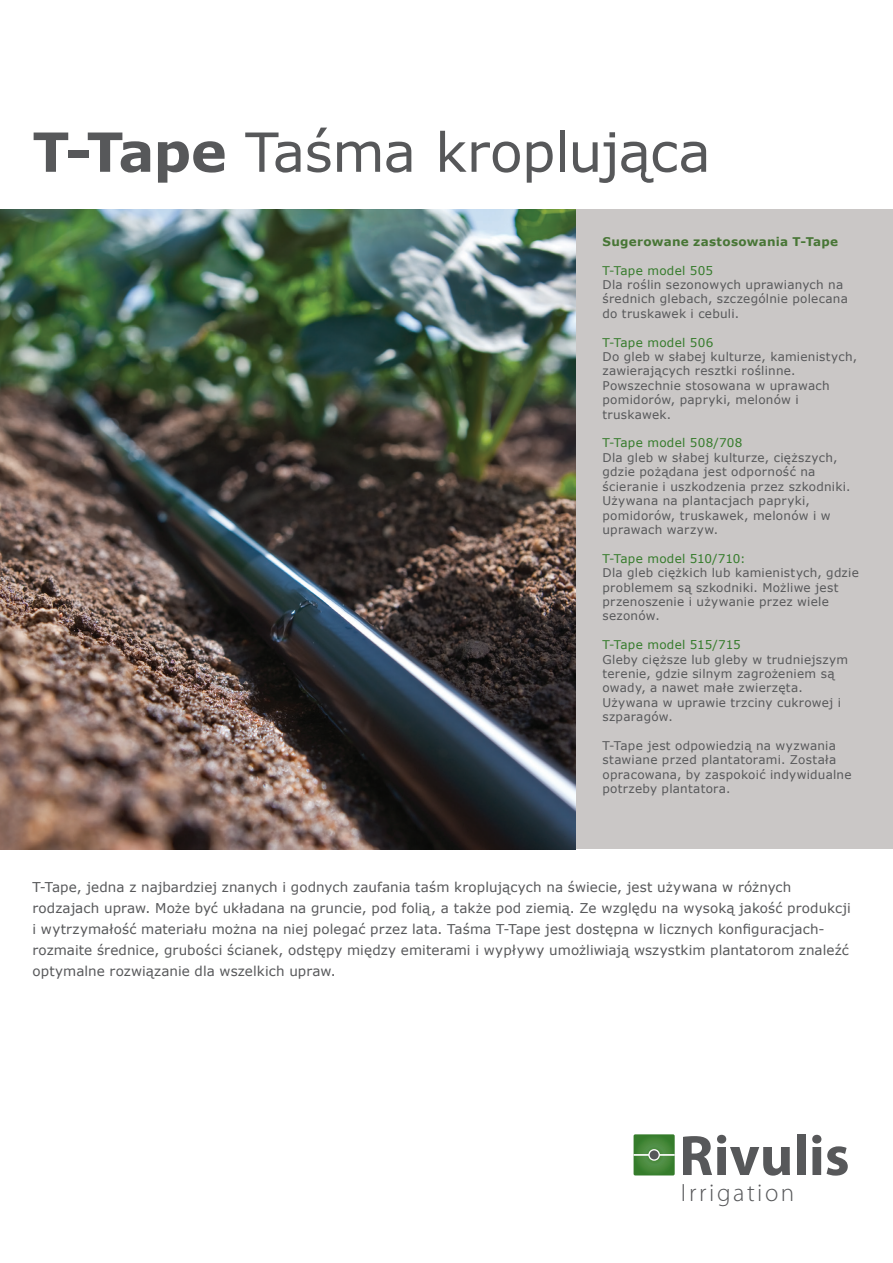
<style>
.page{position:relative;width:893px;height:1263px;background:#fff}
.page>*{position:absolute;margin:0;border:0;box-sizing:border-box;transform-origin:0 0}
.t1{font:700 57.3px "Myriad Pro";color:#57585a}
.t2{font:54px "Verdana";letter-spacing:-.015em;color:#57585a}
.t3{font:300 25.05px "Myriad Pro";letter-spacing:.1em;color:#57585a}
.t4{font:13.5px/21px "Verdana";letter-spacing:.005em;color:#57585a}
.t5{font:12px/14.4px "Verdana";letter-spacing:.02em;color:#57585a}
.t6{font:12px "Verdana";letter-spacing:.02em;color:#357b2b}
.t7{font:700 12px "Verdana";letter-spacing:.025em;color:#487636}
.s1{font-weight:700}
</style>
<div class="page">
<svg style="left:634px;top:1134px;width:41px;height:41px;background:#45873a"></svg>
<hr style="left:634px;top:1154px;width:41px;height:2px;background:#fff">
<svg style="left:649px;top:1150px;width:10px;height:10px"></svg>
<div style="left:648px;top:1149px;width:12px;height:12px;border:1px solid #fff;border-radius:50%"></div>
<div style="left:575px;top:210px;width:318px;height:639px;background:#cac7c6"></div>
<img style="left:0;top:210px;width:575px;height:639px">
<h2 class="t2" style="left:33px;top:115px;width:680px"><span class="s1">T-Tape</span> Taśma kroplująca</h2>
<p class="t7" style="left:602px;top:233px;width:237px">Sugerowane zastosowania T-Tape</p>
<p class="t6" style="left:602px;top:262px;width:112px">T-Tape model 505</p>
<p class="t5" style="left:602px;top:277px;width:247px">Dla roślin sezonowych uprawianych na średnich glebach, szczególnie polecana do truskawek i cebuli.</p>
<p class="t6" style="left:602px;top:334px;width:112px">T-Tape model 506</p>
<p class="t5" style="left:602px;top:349px;width:256px">Do gleb w słabej kulturze, kamienistych, zawierających resztki roślinne.<br>Powszechnie stosowana w uprawach pomidorów, papryki, melonów i truskawek.</p>
<p class="t6" style="left:602px;top:435px;width:141px">T-Tape model 508/708</p>
<p class="t5" style="left:602px;top:450px;width:250px">Dla gleb w słabej kulturze, cięższych, gdzie pożądana jest odporność na ścieranie i uszkodzenia przez szkodniki.<br>Używana na plantacjach papryki, pomidorów, truskawek, melonów i w uprawach warzyw.</p>
<p class="t6" style="left:602px;top:550px;width:145px">T-Tape model 510/710:</p>
<p class="t5" style="left:602px;top:565px;width:258px">Dla gleb ciężkich lub kamienistych, gdzie problemem są szkodniki. Możliwe jest przenoszenie i używanie przez wiele sezonów.</p>
<p class="t6" style="left:602px;top:636px;width:140px">T-Tape model 515/715</p>
<p class="t5" style="left:602px;top:652px;width:247px">Gleby cięższe lub gleby w trudniejszym terenie, gdzie silnym zagrożeniem są owady, a nawet małe zwierzęta.<br>Używana w uprawie trzciny cukrowej i szparagów.</p>
<p class="t5" style="left:602px;top:738px;width:251px">T-Tape jest odpowiedzią na wyzwania stawiane przed plantatorami. Została opracowana, by zaspokoić indywidualne potrzeby plantatora.</p>
<p class="t4" style="left:33px;top:876px;width:820px">T-Tape, jedna z najbardziej znanych i godnych zaufania taśm kroplujących na świecie, jest używana w różnych rodzajach upraw. Może być układana na gruncie, pod folią, a także pod ziemią. Ze względu na wysoką jakość produkcji i wytrzymałość materiału można na niej polegać przez lata. Taśma T-Tape jest dostępna w licznych konfiguracjach&shy;rozmaite średnice, grubości ścianek, odstępy między emiterami i wypływy umożliwiają wszystkim plantatorom znaleźć optymalne rozwiązanie dla wszelkich upraw.</p>
<h1 class="t1" style="left:679px;top:1118px;width:172px">Rivulis</h1>
<h3 class="t3" style="left:681px;top:1178px;width:115px">Irrigation</h3>
</div>
